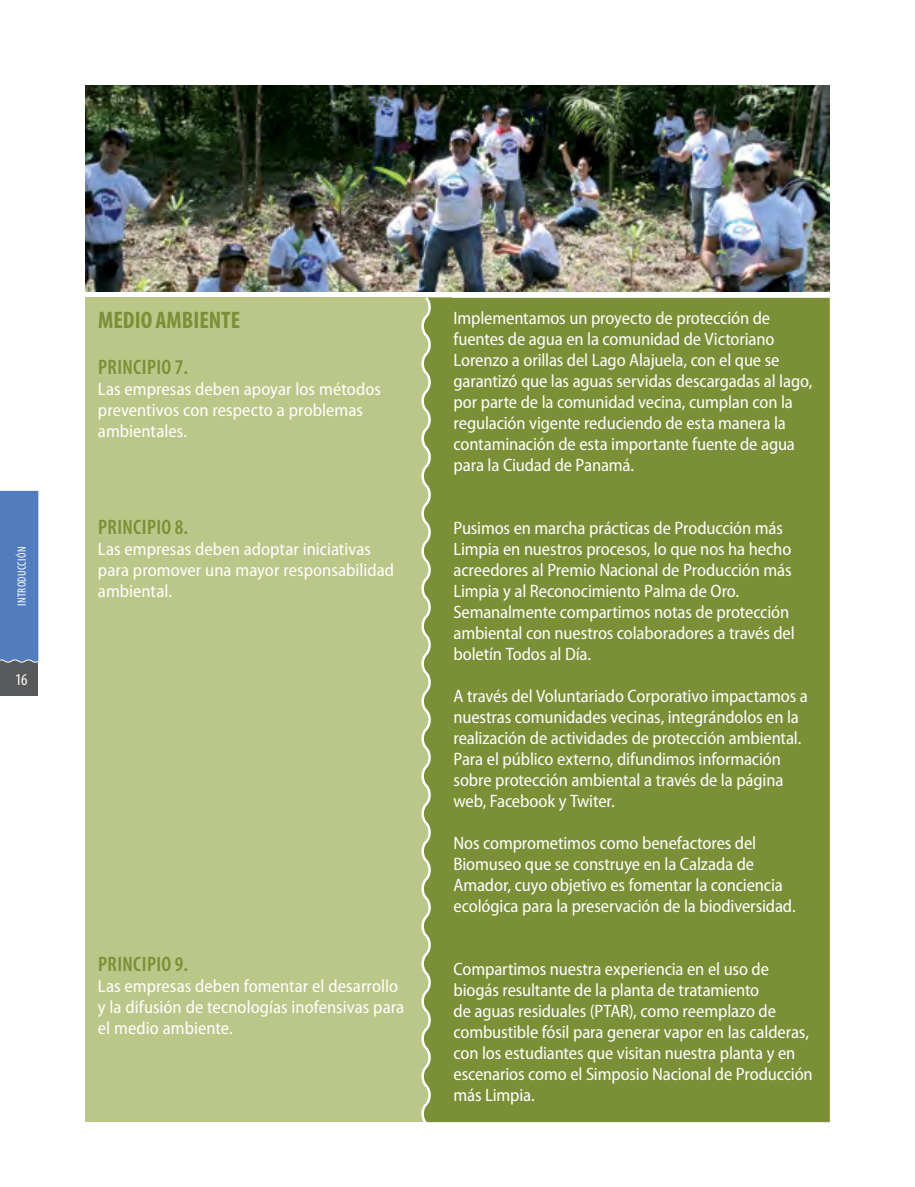
<style>
.page{position:relative;width:915px;height:1187px;background:#fff}
.page>*{position:absolute;margin:0;border:0;box-sizing:border-box;transform-origin:0 0}
.t1{font:700 condensed 24px "Myriad Pro";color:#7a8f36}
.t2{font:600 condensed 21px "Myriad Pro";letter-spacing:.02em;color:#7a8f36}
.t3{font:semi-condensed 18px/21px "Myriad Pro";letter-spacing:-.005em;color:#fff}
.t4{font:condensed 16.5px "Myriad Pro";color:#fff}
.t5{font:condensed 12px "Myriad Pro";letter-spacing:.03em;color:#fff}
</style>
<div class="page">
<div style="left:0;top:659px;width:38px;height:37px;background:#58595b"></div>
<div style="left:0;top:491px;width:39px;height:172px;background:#517cbe"></div>
<img style="left:85px;top:85px;width:744px;height:206px">
<div style="left:85px;top:298px;width:367px;height:823px;background:#bbc788"></div>
<div style="left:434px;top:298px;width:395px;height:823px;background:#7a8f36"></div>
<svg style="left:418px;top:297px;width:16px;height:826px"></svg>
<p class="t5" style="left:15px;top:606px;width:61px;rotate:-90deg">INTRODUCCIÓN</p>
<p class="t4" style="left:15px;top:669px;width:14px">16</p>
<h1 class="t1" style="left:98px;top:307px;width:143px">MEDIO AMBIENTE</h1>
<p class="t2" style="left:98px;top:354px;width:91px">PRINCIPIO 7.</p>
<p class="t3" style="left:98px;top:379px;width:284px">Las empresas deben apoyar los métodos preventivos con respecto a problemas ambientales.</p>
<p class="t2" style="left:98px;top:513px;width:91px">PRINCIPIO 8.</p>
<p class="t3" style="left:98px;top:538px;width:297px">Las empresas deben adoptar iniciativas para promover una mayor responsabilidad ambiental.</p>
<p class="t2" style="left:98px;top:950px;width:91px">PRINCIPIO 9.</p>
<p class="t3" style="left:98px;top:975px;width:308px">Las empresas deben fomentar el desarrollo y la difusión de tecnologías inofensivas para el medio ambiente.</p>
<p class="t3" style="left:453px;top:307px;width:360px">Implementamos un proyecto de protección de fuentes de agua en la comunidad de Victoriano Lorenzo a orillas del Lago Alajuela, con el que se garantizó que las aguas servidas descargadas al lago, por parte de la comunidad vecina, cumplan con la regulación vigente reduciendo de esta manera la contaminación de esta importante fuente de agua para la Ciudad de Panamá.</p>
<p class="t3" style="left:453px;top:517px;width:342px">Pusimos en marcha prácticas de Producción más Limpia en nuestros procesos, lo que nos ha hecho acreedores al Premio Nacional de Producción más Limpia y al Reconocimiento Palma de Oro.<br>Semanalmente compartimos notas de protección ambiental con nuestros colaboradores a través del boletín Todos al Día.</p>
<p class="t3" style="left:453px;top:685px;width:356px">A través del Voluntariado Corporativo impactamos a nuestras comunidades vecinas, integrándolos en la realización de actividades de protección ambiental.<br>Para el público externo, difundimos información sobre protección ambiental a través de la página web, Facebook y Twiter.</p>
<p class="t3" style="left:453px;top:832px;width:343px">Nos comprometimos como benefactores del Biomuseo que se construye en la Calzada de Amador, cuyo objetivo es fomentar la conciencia ecológica para la preservación de la biodiversidad.</p>
<p class="t3" style="left:453px;top:958px;width:360px">Compartimos nuestra experiencia en el uso de biogás resultante de la planta de tratamiento<br>de aguas residuales (PTAR), como reemplazo de combustible fósil para generar vapor en las calderas, con los estudiantes que visitan nuestra planta y en escenarios como el Simposio Nacional de Producción más Limpia.</p>
</div>
